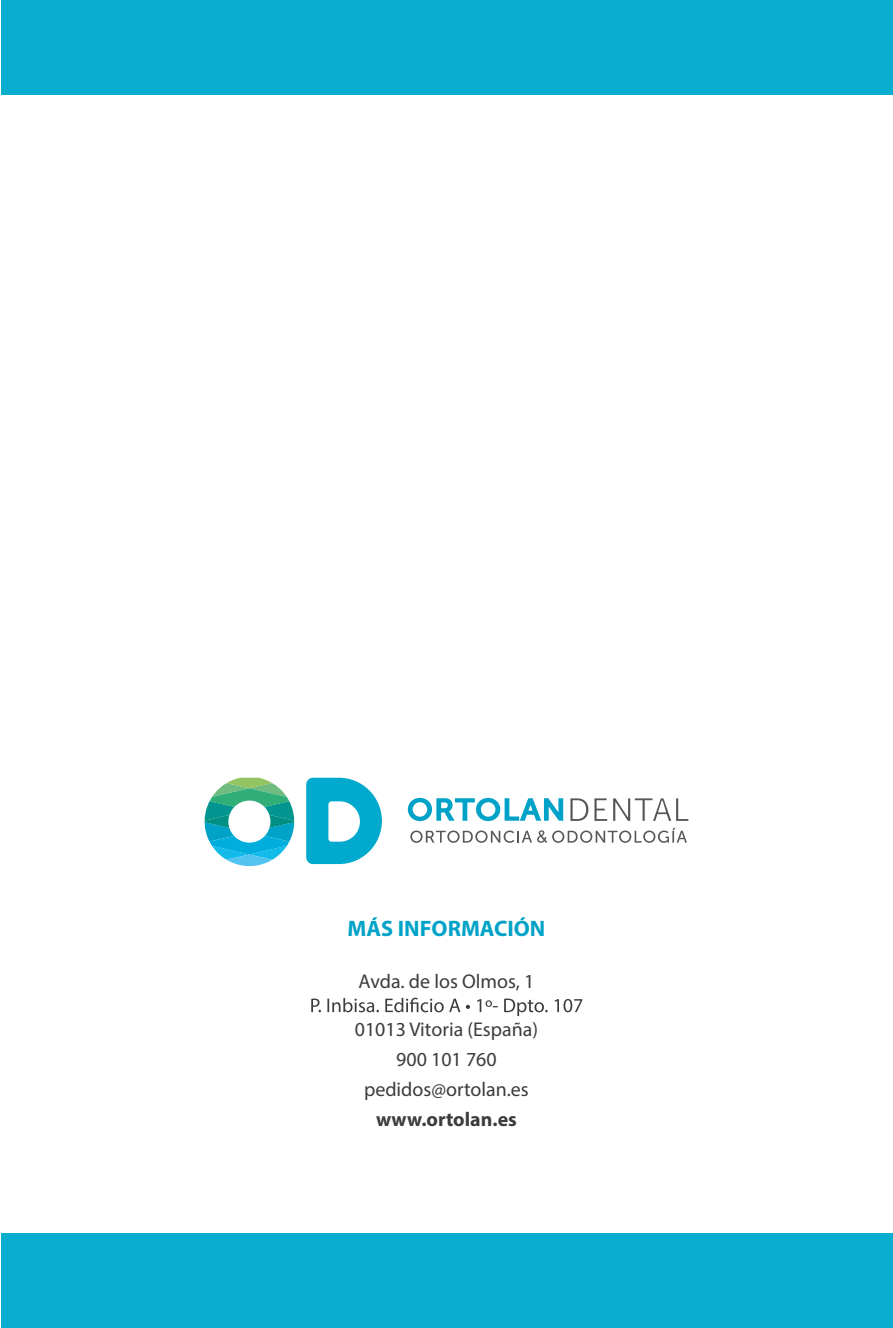
<style>
.page{position:relative;width:893px;height:1328px;background:#fff}
.page>*{position:absolute;margin:0;border:0;box-sizing:border-box;transform-origin:0 0}
.t1{font:700 22.35px "Myriad Pro";color:#00a3c7}
.t2{font:19.95px/29.8px "Myriad Pro";color:#3c3c3b;text-align:center}
.t3{font:700 19.95px "Myriad Pro";color:#3c3c3b}
</style>
<div class="page">
<svg style="left:311px;top:997px;width:271px;height:19px"></svg>
<svg style="left:408px;top:798px;width:155px;height:23px"></svg>
<svg style="left:570px;top:798px;width:18px;height:23px"></svg>
<svg style="left:594px;top:798px;width:13px;height:23px"></svg>
<svg style="left:613px;top:798px;width:75px;height:23px"></svg>
<svg style="left:410px;top:827px;width:277px;height:16px"></svg>
<svg style="left:306px;top:777px;width:76px;height:87px"></svg>
<svg style="left:205px;top:777px;width:89px;height:89px"></svg>
<div style="left:1px;top:0;width:891px;height:95px;background:#08adcf"></div>
<div style="left:1px;top:1233px;width:891px;height:95px;background:#08adcf"></div>
<p class="t1" style="left:347px;top:914px;width:199px">MÁS INFORMACIÓN</p>
<p class="t2" style="left:358px;top:966px;width:177px">Avda. de los Olmos, 1</p>
<p class="t2" style="left:355px;top:1014px;width:185px">01013 Vitoria (España)<br>900 101 760 pedidos@ortolan.es</p>
<p class="t3" style="left:376px;top:1106px;width:142px">www.ortolan.es</p>
</div>
